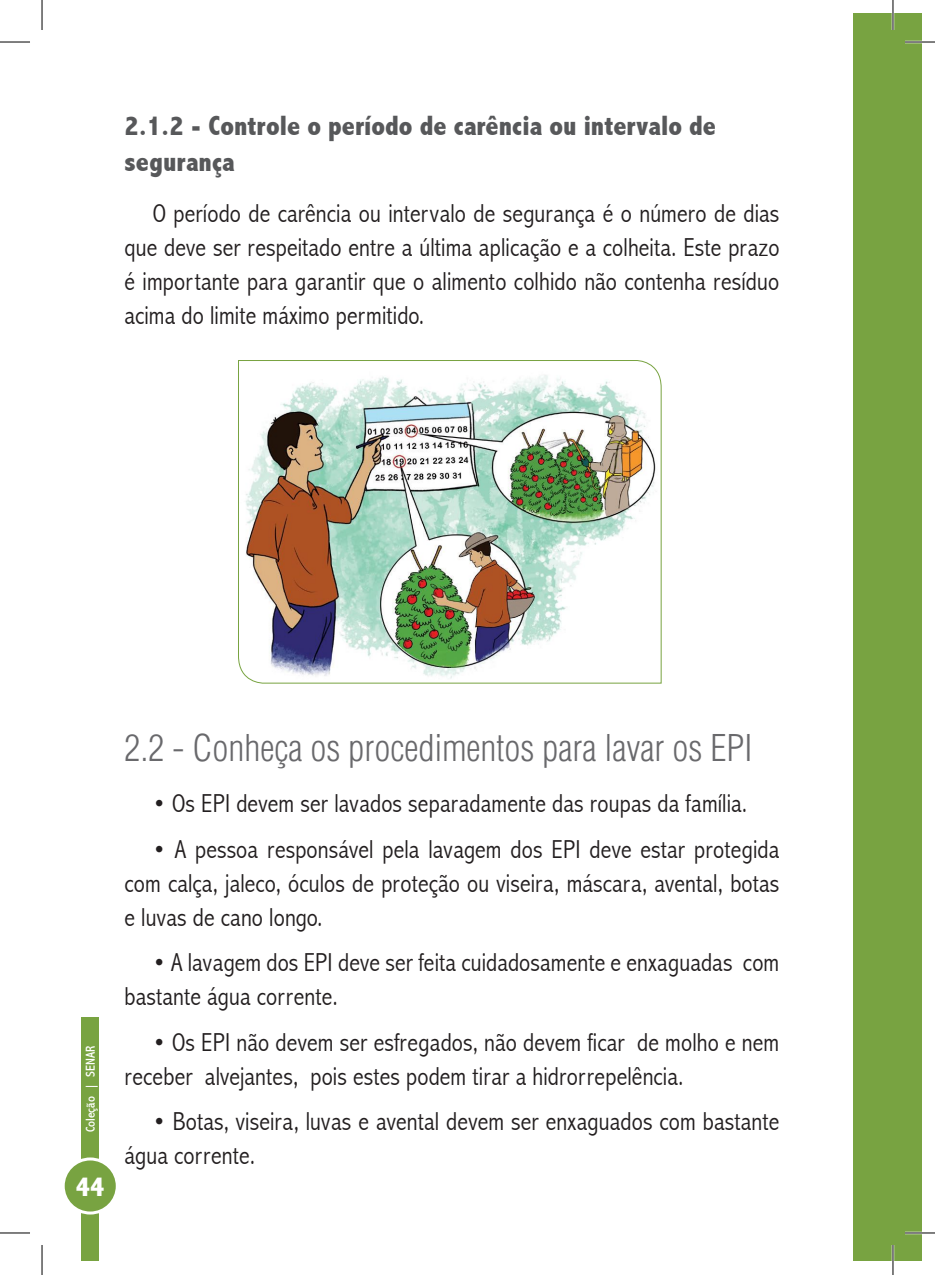
<style>
.page{position:relative;width:935px;height:1275px;background:#fff}
.page>*{position:absolute;margin:0;border:0;box-sizing:border-box;transform-origin:0 0}
.t1{font:300 condensed 36px "Helvetica LT Std";color:#69696c}
.t2{font:800 condensed 28px/36px "Abadi";color:#57585a}
.t3{font:800 condensed 28px "Abadi";color:#fff}
.t4{font:300 condensed 26px/34px "Abadi";letter-spacing:.005em;color:#231f20}
.t5{font:condensed 13px "Abadi";color:#fff}
</style>
<div class="page">
<div style="left:82px;top:1017px;width:17px;height:244px;background:#78a341"></div>
<div style="left:63px;top:1159px;width:54px;height:54px;background:#78a341;border-radius:50%"></div>
<div style="left:62px;top:1157px;width:57px;height:57px;border:3px solid #fff;border-radius:50%"></div>
<div style="left:853px;top:14px;width:39px;height:1247px;background:#78a341"></div>
<div style="left:892px;top:14px;width:29px;height:1247px;background:#78a341"></div>
<img style="left:238px;top:360px;width:424px;height:324px">
<hr style="left:904px;top:41px;width:30px;height:2px;background:#fff">
<hr style="left:904px;top:1231px;width:30px;height:3px;background:#fff">
<hr style="left:891px;top:0;width:3px;height:30px;background:#fff">
<hr style="left:891px;top:1245px;width:3px;height:30px;background:#fff">
<hr style="left:0;top:42px;width:30px;height:1px;background:#000">
<hr style="left:904px;top:42px;width:30px;height:1px;background:#000">
<hr style="left:0;top:1232px;width:30px;height:1px;background:#000">
<hr style="left:904px;top:1232px;width:30px;height:1px;background:#000">
<hr style="left:42px;top:0;width:1px;height:30px;background:#000">
<hr style="left:42px;top:1245px;width:1px;height:30px;background:#000">
<hr style="left:892px;top:0;width:1px;height:30px;background:#000">
<hr style="left:892px;top:1245px;width:1px;height:30px;background:#000">
<p class="t2" style="left:124px;top:108px;width:593px">2.1.2 - Controle o período de carência ou intervalo de segurança</p>
<p class="t4" style="left:124px;top:196px;width:656px;text-align:justify;text-indent:28px">O período de carência ou intervalo de segurança é o número de dias que deve ser respeitado entre a última aplicação e a colheita. Este prazo é importante para garantir que o alimento colhido não contenha resíduo acima do limite máximo permitido.</p>
<p class="t5" style="left:83px;top:1132px;width:88px;rotate:-90deg">Coleção | SENAR</p>
<p class="t3" style="left:76px;top:1170px;width:30px">44</p>
<h1 class="t1" style="left:124px;top:726px;width:629px">2.2 - Conheça os procedimentos para lavar os EPI</h1>
<p class="t4" style="left:153px;top:786px;width:596px">• Os EPI devem ser lavados separadamente das roupas da família.</p>
<p class="t4" style="left:124px;top:832px;width:656px;text-align:justify;text-indent:28px">• A pessoa responsável pela lavagem dos EPI deve estar protegida com calça, jaleco, óculos de proteção ou viseira, máscara, avental, botas e luvas de cano longo.</p>
<p class="t4" style="left:124px;top:945px;width:656px;text-indent:28px">• A lavagem dos EPI deve ser feita cuidadosamente e enxaguadas com bastante água corrente.</p>
<p class="t4" style="left:124px;top:1025px;width:656px;text-indent:28px">• Os EPI não devem ser esfregados, não devem ficar de molho e nem receber alvejantes, pois estes podem tirar a hidrorrepelência.</p>
<p class="t4" style="left:124px;top:1104px;width:656px;text-indent:28px">• Botas, viseira, luvas e avental devem ser enxaguados com bastante água corrente.</p>
</div>
